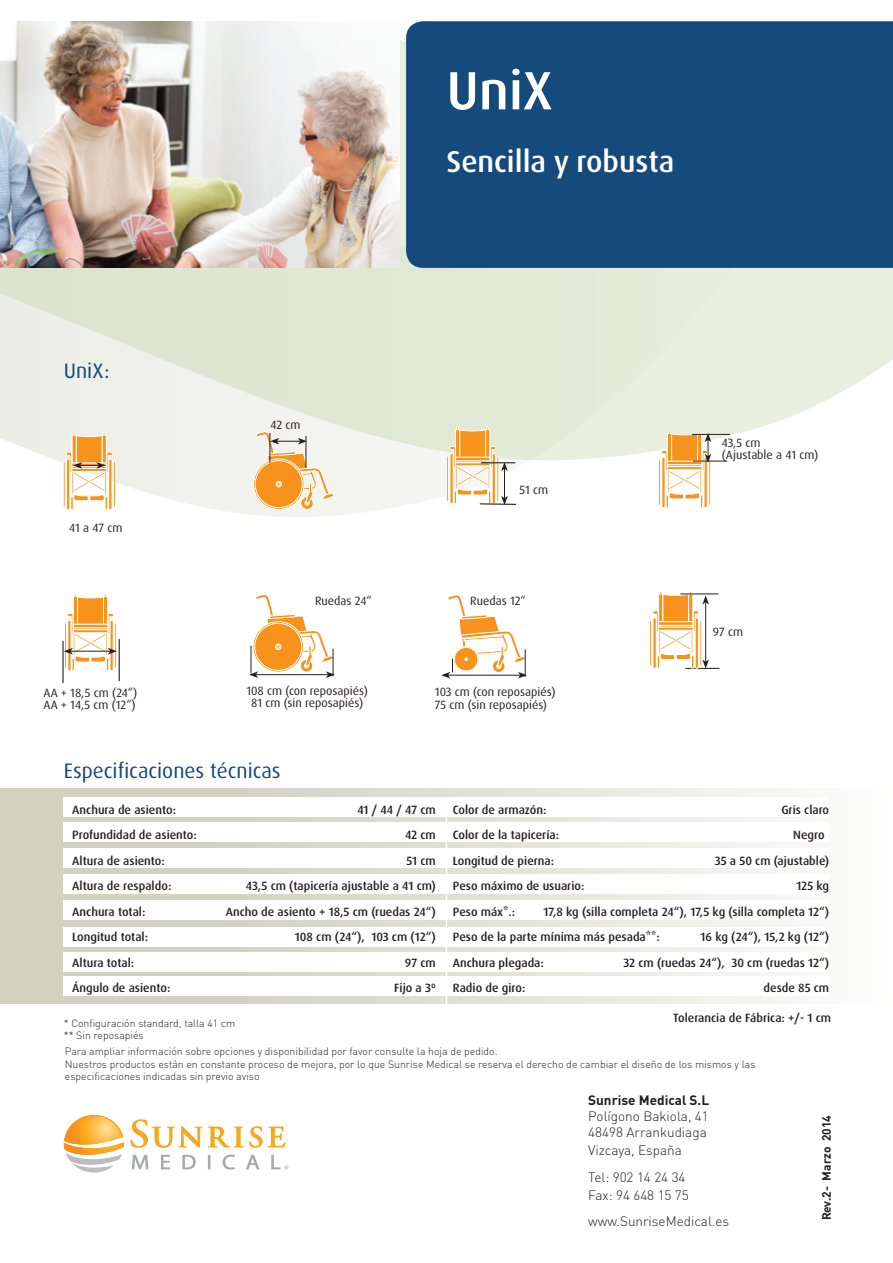
<style>
.page{position:relative;width:893px;height:1263px;background:#fff}
.page>*{position:absolute;margin:0;border:0;box-sizing:border-box;transform-origin:0 0}
.Head_Breezy_Dax_med{font:500 54px "Dax OT";color:#fff}
.Head_Breezy_Dax_med-2{font:500 30px "Dax OT";color:#fff}
.Subhead_Breezy_Dax_r{font:21px "Dax OT";color:#144a7c}
.t1{font:300 13.5px/16.2px "DINOT";color:#231f20;text-align:justify}
.Tables_content_Breez{font:500 12px "Dax OT";color:#231f20}
.Pictograms_numbers_B{font:12px "Dax OT";color:#231f20}
.Fließtxet_DIN_bold{font:700 12px "DINOT";color:#231f20}
.t2{font:300 10.5px/12.6px "DINOT";color:#231f20}
.s1{font-weight:700}
</style>
<div class="page">
<svg style="left:0;top:40px;width:893px;height:469px"></svg>
<svg style="left:64px;top:1115px;width:60px;height:57px"></svg>
<svg style="left:130px;top:1119px;width:156px;height:29px"></svg>
<svg style="left:132px;top:1155px;width:16px;height:14px"></svg>
<svg style="left:161px;top:1155px;width:9px;height:14px"></svg>
<svg style="left:182px;top:1155px;width:14px;height:14px"></svg>
<svg style="left:208px;top:1155px;width:2px;height:14px"></svg>
<svg style="left:223px;top:1154px;width:12px;height:15px"></svg>
<svg style="left:246px;top:1155px;width:13px;height:14px"></svg>
<svg style="left:271px;top:1155px;width:17px;height:14px"></svg>
<div style="left:0;top:788px;width:893px;height:215px;background:linear-gradient(to right,#cac9b7,#fafaf9)"></div>
<div style="left:64px;top:822px;width:765px;height:20px;background:#fff"></div>
<div style="left:64px;top:848px;width:765px;height:20px;background:#fff"></div>
<div style="left:64px;top:874px;width:765px;height:20px;background:#fff"></div>
<div style="left:64px;top:900px;width:765px;height:20px;background:#fff"></div>
<div style="left:64px;top:927px;width:765px;height:20px;background:#fff"></div>
<hr style="left:446px;top:810px;width:1px;height:197px;background:#fff">
<div style="left:64px;top:976px;width:765px;height:19px;background:#fff"></div>
<div style="left:64px;top:952px;width:765px;height:19px;background:#fff"></div>
<div style="left:64px;top:798px;width:765px;height:19px;background:#fff"></div>
<svg style="left:249px;top:594px;width:86px;height:84px"></svg>
<div style="left:446px;top:456px;width:3px;height:45px;border:1px solid #fff"></div>
<svg style="left:449px;top:426px;width:68px;height:79px"></svg>
<hr style="left:62px;top:641px;width:2px;height:42px;background:#231f20">
<svg style="left:64px;top:594px;width:53px;height:77px"></svg>
<hr style="left:119px;top:639px;width:1px;height:42px;background:#231f20">
<div style="left:63px;top:461px;width:2px;height:46px;border:1px solid #fff"></div>
<div style="left:113px;top:461px;width:3px;height:46px;border:1px solid #fff"></div>
<svg style="left:66px;top:432px;width:47px;height:78px"></svg>
<svg style="left:301px;top:497px;width:12px;height:12px"></svg>
<div style="left:301px;top:497px;width:12px;height:13px;border:1px solid #fff;border-radius:50%"></div>
<div style="left:253px;top:459px;width:51px;height:51px;border:1px solid #fff;border-radius:50%"></div>
<svg style="left:256px;top:431px;width:79px;height:74px"></svg>
<hr style="left:270px;top:433px;width:1px;height:30px;background:#231f20">
<hr style="left:685px;top:668px;width:34px;height:1px;background:#231f20">
<div style="left:649px;top:620px;width:3px;height:46px;border:1px solid #fff"></div>
<svg style="left:652px;top:592px;width:57px;height:76px"></svg>
<hr style="left:680px;top:594px;width:38px;height:1px;background:#231f20">
<div style="left:658px;top:460px;width:3px;height:45px;border:1px solid #fff"></div>
<hr style="left:693px;top:461px;width:34px;height:1px;background:#231f20">
<svg style="left:661px;top:430px;width:50px;height:78px"></svg>
<hr style="left:692px;top:434px;width:38px;height:1px;background:#231f20">
<svg style="left:441px;top:595px;width:86px;height:83px"></svg>
<div style="left:406px;top:21px;width:487px;height:247px;background:#144a7c"></div>
<img style="left:0;top:21px;width:399px;height:247px">
<p class="Subhead_Breezy_Dax_r" style="left:64px;top:358px;width:47px">UniX:</p>
<p class="Pictograms_numbers_B" style="left:69px;top:520px;width:55px">41 a 47 cm</p>
<p class="Pictograms_numbers_B" style="left:44px;top:685px;width:95px">AA + 18,5 cm (24“)</p>
<p class="Pictograms_numbers_B" style="left:44px;top:697px;width:94px">AA + 14,5 cm (12“)</p>
<p class="Head_Breezy_Dax_med" style="left:446px;top:56px;width:107px">UniX</p>
<p class="Head_Breezy_Dax_med-2" style="left:446px;top:142px;width:229px">Sencilla y robusta</p>
<p class="Pictograms_numbers_B" style="left:270px;top:417px;width:32px">42 cm</p>
<p class="Pictograms_numbers_B" style="left:519px;top:482px;width:30px">51 cm</p>
<p class="Pictograms_numbers_B" style="left:315px;top:593px;width:58px">Ruedas 24“</p>
<p class="Pictograms_numbers_B" style="left:470px;top:593px;width:57px">Ruedas 12“</p>
<p class="Pictograms_numbers_B" style="left:246px;top:684px;width:123px">108 cm (con reposapiés)</p>
<p class="Pictograms_numbers_B" style="left:251px;top:696px;width:114px">81 cm (sin reposapiés)</p>
<p class="Pictograms_numbers_B" style="left:435px;top:684px;width:122px">103 cm (con reposapiés)</p>
<p class="Pictograms_numbers_B" style="left:435px;top:698px;width:114px">75 cm (sin reposapiés)</p>
<p class="Pictograms_numbers_B" style="left:722px;top:435px;width:40px">43,5 cm</p>
<p class="Pictograms_numbers_B" style="left:722px;top:447px;width:98px">(Ajustable a 41 cm)</p>
<p class="Pictograms_numbers_B" style="left:713px;top:624px;width:32px">97 cm</p>
<p class="Subhead_Breezy_Dax_r" style="left:64px;top:757px;width:218px">Especificaciones técnicas</p>
<p class="Tables_content_Breez" style="left:72px;top:802px;width:105px">Anchura de asiento:</p>
<p class="Tables_content_Breez" style="left:357px;top:802px;width:80px">41 / 44 / 47 cm</p>
<p class="Tables_content_Breez" style="left:72px;top:827px;width:126px">Profundidad de asiento:</p>
<p class="Tables_content_Breez" style="left:405px;top:827px;width:32px">42 cm</p>
<p class="Tables_content_Breez" style="left:72px;top:853px;width:94px">Altura de asiento:</p>
<p class="Tables_content_Breez" style="left:406px;top:853px;width:31px">51 cm</p>
<p class="Tables_content_Breez" style="left:72px;top:878px;width:101px">Altura de respaldo:</p>
<p class="Tables_content_Breez" style="left:246px;top:878px;width:191px">43,5 cm (tapicería ajustable a 41 cm)</p>
<p class="Tables_content_Breez" style="left:72px;top:904px;width:75px">Anchura total:</p>
<p class="Tables_content_Breez" style="left:226px;top:904px;width:212px">Ancho de asiento + 18,5 cm (ruedas 24“)</p>
<p class="Tables_content_Breez" style="left:72px;top:929px;width:77px">Longitud total:</p>
<p class="Tables_content_Breez" style="left:295px;top:929px;width:142px">108 cm (24“), 103 cm (12“)</p>
<p class="Tables_content_Breez" style="left:72px;top:955px;width:63px">Altura total:</p>
<p class="Tables_content_Breez" style="left:405px;top:955px;width:32px">97 cm</p>
<p class="Tables_content_Breez" style="left:72px;top:980px;width:100px">Ángulo de asiento:</p>
<p class="Tables_content_Breez" style="left:394px;top:980px;width:43px">Fijo a 3º</p>
<p class="Tables_content_Breez" style="left:453px;top:802px;width:95px">Color de armazón:</p>
<p class="Tables_content_Breez" style="left:781px;top:802px;width:49px">Gris claro</p>
<p class="Tables_content_Breez" style="left:453px;top:827px;width:108px">Color de la tapicería:</p>
<p class="Tables_content_Breez" style="left:793px;top:827px;width:33px">Negro</p>
<p class="Tables_content_Breez" style="left:453px;top:853px;width:103px">Longitud de pierna:</p>
<p class="Tables_content_Breez" style="left:715px;top:853px;width:116px">35 a 50 cm (ajustable)</p>
<p class="Tables_content_Breez" style="left:453px;top:878px;width:133px">Peso máximo de usuario:</p>
<p class="Tables_content_Breez" style="left:796px;top:878px;width:34px">125 kg</p>
<p class="Tables_content_Breez" style="left:453px;top:904px;width:64px">Peso máx*.:</p>
<p class="Tables_content_Breez" style="left:544px;top:904px;width:287px">17,8 kg (silla completa 24“), 17,5 kg (silla completa 12“)</p>
<p class="Tables_content_Breez" style="left:453px;top:929px;width:209px">Peso de la parte mínima más pesada**:</p>
<p class="Tables_content_Breez" style="left:701px;top:929px;width:130px">16 kg (24“), 15,2 kg (12“)</p>
<p class="Tables_content_Breez" style="left:453px;top:955px;width:92px">Anchura plegada:</p>
<p class="Tables_content_Breez" style="left:623px;top:955px;width:207px">32 cm (ruedas 24“), 30 cm (ruedas 12“)</p>
<p class="Tables_content_Breez" style="left:453px;top:980px;width:74px">Radio de giro:</p>
<p class="Tables_content_Breez" style="left:764px;top:980px;width:67px">desde 85 cm</p>
<p class="t2" style="left:64px;top:1016px;width:173px">* Configuración standard, talla 41 cm</p>
<p class="Tables_content_Breez" style="left:673px;top:1010px;width:159px">Tolerancia de Fábrica: +/- 1 cm</p>
<p class="t2" style="left:64px;top:1029px;width:82px">** Sin reposapiés</p>
<p class="t2" style="left:65px;top:1045px;width:434px">Para ampliar información sobre opciones y disponibilidad por favor consulte la hoja de pedido.</p>
<p class="t2" style="left:65px;top:1057px;width:692px">Nuestros productos están en constante proceso de mejora, por lo que Sunrise Medical se reserva el derecho de cambiar el diseño de los mismos y las especificaciones indicadas sin previo aviso</p>
<p class="t1" style="left:588px;top:1091px;width:122px"><span class="s1">Sunrise Medical S.L </span>Polígono Bakiola, 41<br>48498 Arrankudiaga</p>
<p class="t1" style="left:588px;top:1142px;width:95px">Vizcaya, España</p>
<p class="t1" style="left:588px;top:1167px;width:102px;line-height:18px">Tel: 902 14 24 34<br>Fax: 94 648 15 75</p>
<p class="t1" style="left:588px;top:1213px;width:142px">www.SunriseMedical.es</p>
<p class="Fließtxet_DIN_bold" style="left:819px;top:1220px;width:107px;rotate:-90deg">Rev.2- Marzo 2014</p>
</div>
